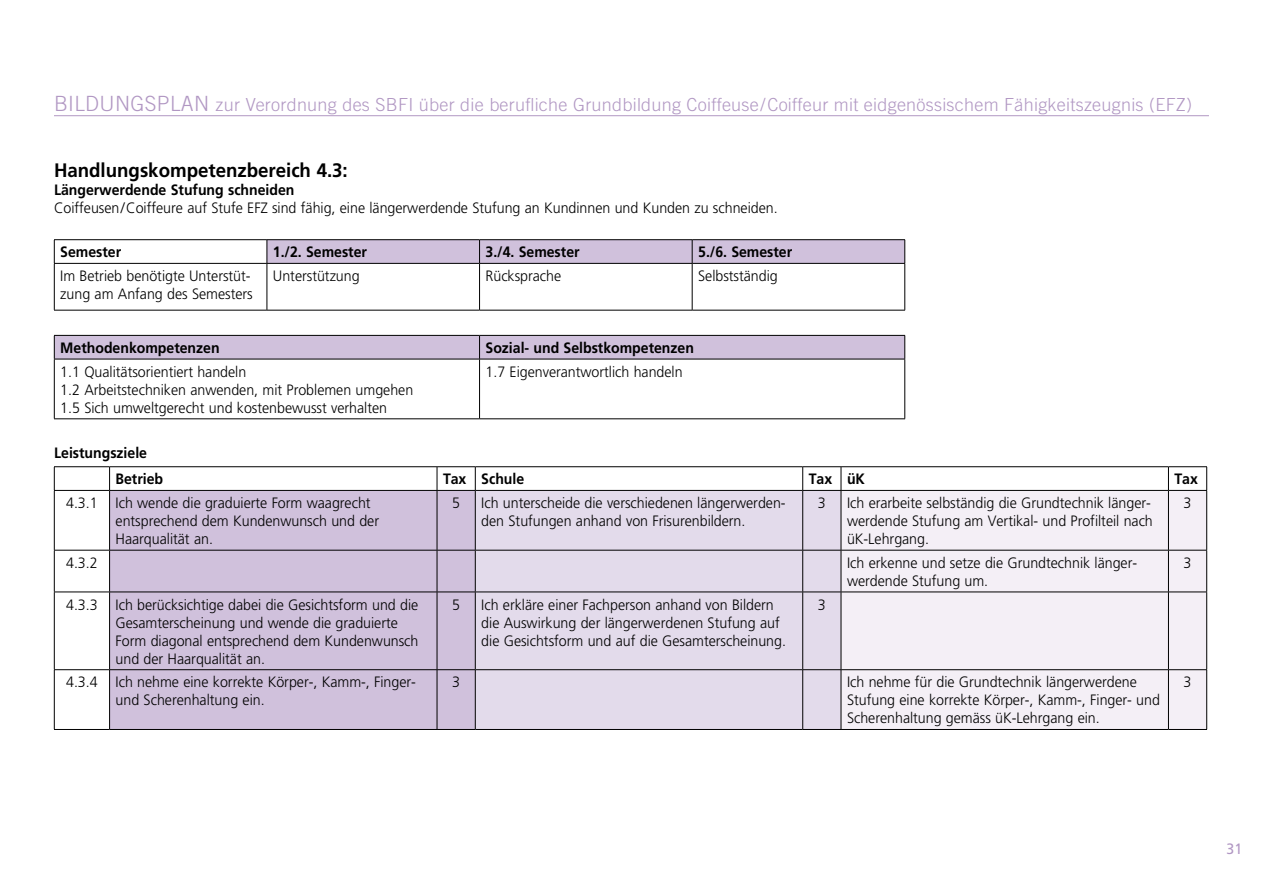
<style>
.page{position:relative;width:1263px;height:893px;background:#fff}
.page>*{position:absolute;margin:0;border:0;box-sizing:border-box;transform-origin:0 0}
.t1{font:700 19.5px "Frutiger";color:#000;scale:.96 1}
.t2{font:300 18px "Trade Gothic";letter-spacing:.015em;color:#b197c3}
.t3{font:300 15px/18px "Frutiger";color:#000;scale:.95 1}
.t4{font:700 15px/26.2px "Frutiger";color:#000;scale:.94 1}
.t5{font:15px "Frutiger";color:#b197c3;scale:.94 1}
.s1{font-size:21px}
</style>
<div class="page">
<hr style="left:54px;top:115px;width:1155px;height:1px;background:#b197c3">
<hr style="left:54px;top:359px;width:1px;height:59px;background:#000">
<hr style="left:479px;top:359px;width:1px;height:59px;background:#000">
<hr style="left:904px;top:359px;width:1px;height:59px;background:#000">
<hr style="left:54px;top:418px;width:425px;height:1px;background:#000">
<hr style="left:479px;top:418px;width:426px;height:1px;background:#000">
<hr style="left:54px;top:359px;width:425px;height:1px;background:#000">
<svg style="left:54px;top:335px;width:851px;height:24px"></svg>
<hr style="left:479px;top:359px;width:426px;height:1px;background:#000">
<hr style="left:54px;top:239px;width:213px;height:1px;background:#000">
<hr style="left:54px;top:310px;width:213px;height:1px;background:#000">
<hr style="left:267px;top:310px;width:212px;height:1px;background:#000">
<hr style="left:479px;top:310px;width:213px;height:1px;background:#000">
<hr style="left:692px;top:310px;width:213px;height:1px;background:#000">
<hr style="left:267px;top:239px;width:212px;height:1px;background:#000">
<hr style="left:479px;top:239px;width:213px;height:1px;background:#000">
<hr style="left:692px;top:239px;width:213px;height:1px;background:#000">
<svg style="left:54px;top:240px;width:851px;height:70px"></svg>
<hr style="left:692px;top:263px;width:213px;height:1px;background:#000">
<div style="left:110px;top:491px;width:365px;height:238px;background:#d0c1dc"></div>
<div style="left:476px;top:491px;width:365px;height:238px;background:#e3dbeb"></div>
<div style="left:842px;top:491px;width:364px;height:238px;background:#f4eff6"></div>
<hr style="left:54px;top:466px;width:56px;height:1px;background:#000">
<svg style="left:54px;top:467px;width:1px;height:23px"></svg>
<hr style="left:110px;top:466px;width:327px;height:1px;background:#000">
<svg style="left:109px;top:467px;width:1px;height:23px"></svg>
<hr style="left:437px;top:466px;width:38px;height:1px;background:#000">
<svg style="left:437px;top:467px;width:1px;height:23px"></svg>
<hr style="left:475px;top:466px;width:328px;height:1px;background:#000">
<svg style="left:475px;top:467px;width:1px;height:23px"></svg>
<hr style="left:803px;top:466px;width:38px;height:1px;background:#000">
<svg style="left:802px;top:467px;width:1px;height:23px"></svg>
<hr style="left:841px;top:466px;width:327px;height:1px;background:#000">
<svg style="left:841px;top:467px;width:1px;height:23px"></svg>
<hr style="left:1168px;top:466px;width:39px;height:1px;background:#000">
<svg style="left:1168px;top:467px;width:1px;height:23px"></svg>
<svg style="left:1206px;top:467px;width:1px;height:23px"></svg>
<hr style="left:54px;top:490px;width:56px;height:1px;background:#000">
<hr style="left:54px;top:491px;width:1px;height:59px;background:#000">
<hr style="left:54px;top:550px;width:56px;height:1px;background:#000">
<hr style="left:54px;top:550px;width:1px;height:42px;background:#000">
<hr style="left:54px;top:592px;width:56px;height:1px;background:#000">
<hr style="left:54px;top:592px;width:1px;height:77px;background:#000">
<hr style="left:54px;top:669px;width:56px;height:1px;background:#000">
<hr style="left:54px;top:670px;width:1px;height:59px;background:#000">
<hr style="left:54px;top:729px;width:56px;height:1px;background:#000">
<hr style="left:110px;top:490px;width:327px;height:1px;background:#000">
<hr style="left:109px;top:491px;width:1px;height:59px;background:#000">
<hr style="left:437px;top:490px;width:38px;height:1px;background:#000">
<hr style="left:437px;top:491px;width:1px;height:59px;background:#000">
<hr style="left:110px;top:550px;width:327px;height:1px;background:#000">
<hr style="left:109px;top:550px;width:1px;height:42px;background:#000">
<hr style="left:437px;top:550px;width:38px;height:1px;background:#000">
<hr style="left:437px;top:550px;width:1px;height:42px;background:#000">
<hr style="left:110px;top:592px;width:327px;height:1px;background:#000">
<hr style="left:109px;top:592px;width:1px;height:77px;background:#000">
<hr style="left:437px;top:592px;width:38px;height:1px;background:#000">
<hr style="left:437px;top:592px;width:1px;height:77px;background:#000">
<hr style="left:110px;top:669px;width:327px;height:1px;background:#000">
<hr style="left:109px;top:670px;width:1px;height:59px;background:#000">
<hr style="left:110px;top:729px;width:327px;height:1px;background:#000">
<hr style="left:437px;top:669px;width:38px;height:1px;background:#000">
<hr style="left:437px;top:670px;width:1px;height:59px;background:#000">
<hr style="left:437px;top:729px;width:38px;height:1px;background:#000">
<hr style="left:475px;top:490px;width:328px;height:1px;background:#000">
<hr style="left:475px;top:491px;width:1px;height:59px;background:#000">
<hr style="left:803px;top:490px;width:38px;height:1px;background:#000">
<hr style="left:802px;top:491px;width:1px;height:59px;background:#000">
<hr style="left:475px;top:550px;width:328px;height:1px;background:#000">
<hr style="left:475px;top:550px;width:1px;height:42px;background:#000">
<hr style="left:803px;top:550px;width:38px;height:1px;background:#000">
<hr style="left:802px;top:550px;width:1px;height:42px;background:#000">
<hr style="left:475px;top:592px;width:328px;height:1px;background:#000">
<hr style="left:475px;top:592px;width:1px;height:77px;background:#000">
<hr style="left:803px;top:592px;width:38px;height:1px;background:#000">
<hr style="left:802px;top:592px;width:1px;height:77px;background:#000">
<hr style="left:475px;top:669px;width:328px;height:1px;background:#000">
<hr style="left:475px;top:670px;width:1px;height:59px;background:#000">
<hr style="left:475px;top:729px;width:328px;height:1px;background:#000">
<hr style="left:803px;top:669px;width:38px;height:1px;background:#000">
<hr style="left:802px;top:670px;width:1px;height:59px;background:#000">
<hr style="left:803px;top:729px;width:38px;height:1px;background:#000">
<hr style="left:841px;top:490px;width:327px;height:1px;background:#000">
<hr style="left:841px;top:491px;width:1px;height:59px;background:#000">
<hr style="left:1168px;top:490px;width:39px;height:1px;background:#000">
<hr style="left:1168px;top:491px;width:1px;height:59px;background:#000">
<hr style="left:1206px;top:491px;width:1px;height:59px;background:#000">
<hr style="left:841px;top:550px;width:327px;height:1px;background:#000">
<hr style="left:841px;top:550px;width:1px;height:42px;background:#000">
<hr style="left:1168px;top:550px;width:39px;height:1px;background:#000">
<hr style="left:1168px;top:550px;width:1px;height:42px;background:#000">
<hr style="left:1206px;top:550px;width:1px;height:42px;background:#000">
<hr style="left:841px;top:592px;width:327px;height:1px;background:#000">
<hr style="left:841px;top:592px;width:1px;height:77px;background:#000">
<hr style="left:1168px;top:592px;width:39px;height:1px;background:#000">
<hr style="left:1168px;top:592px;width:1px;height:77px;background:#000">
<hr style="left:1206px;top:592px;width:1px;height:77px;background:#000">
<hr style="left:841px;top:669px;width:327px;height:1px;background:#000">
<hr style="left:841px;top:670px;width:1px;height:59px;background:#000">
<hr style="left:841px;top:729px;width:327px;height:1px;background:#000">
<hr style="left:1168px;top:669px;width:39px;height:1px;background:#000">
<hr style="left:1168px;top:670px;width:1px;height:59px;background:#000">
<hr style="left:1206px;top:670px;width:1px;height:59px;background:#000">
<hr style="left:1168px;top:729px;width:39px;height:1px;background:#000">
<p class="t2" style="left:54px;top:94px;width:1140px"><span class="s1">Bildungsplan</span> zur Verordnung des SBFI über die berufliche Grundbildung Coiffeuse/Coiffeur mit eidgenössischem Fähigkeitszeugnis (EFZ)</p>
<h1 class="t1" style="left:54px;top:159px;width:308px">Handlungskompetenzbereich 4.3:</h1>
<p class="t4" style="left:54px;top:176px;width:257px">Längerwerdende Stufung schneiden</p>
<p class="t3" style="left:54px;top:199px;width:763px">Coiffeusen/Coiffeure auf Stufe EFZ sind fähig, eine längerwerdende Stufung an Kundinnen und Kunden zu schneiden.</p>
<p class="t4" style="left:60px;top:239px;width:66px">Semester</p>
<p class="t4" style="left:273px;top:239px;width:102px">1./2. Semester</p>
<p class="t4" style="left:485px;top:239px;width:102px">3./4. Semester</p>
<p class="t4" style="left:698px;top:239px;width:102px">5./6. Semester</p>
<p class="t3" style="left:60px;top:267px;width:204px">Im Betrieb benötigte Unterstüt&shy;zung am Anfang des Semesters</p>
<p class="t3" style="left:273px;top:267px;width:93px">Unterstützung</p>
<p class="t3" style="left:485px;top:267px;width:81px">Rücksprache</p>
<p class="t3" style="left:698px;top:267px;width:85px">Selbstständig</p>
<p class="t4" style="left:60px;top:335px;width:171px">Methodenkompetenzen</p>
<p class="t4" style="left:485px;top:335px;width:223px">Sozial- und Selbstkompetenzen</p>
<p class="t3" style="left:60px;top:363px;width:373px">1.1 Qualitätsorientiert handeln<br>1.2 Arbeitstechniken anwenden, mit Problemen umgehen<br>1.5 Sich umweltgerecht und kostenbewusst verhalten</p>
<p class="t3" style="left:485px;top:363px;width:209px">1.7 Eigenverantwortlich handeln</p>
<p class="t4" style="left:116px;top:440px;width:52px;text-indent:-61px">Leistungsziele<br>Betrieb</p>
<p class="t4" style="left:443px;top:466px;width:88px">Tax Schule</p>
<p class="t4" style="left:809px;top:466px;width:61px">Tax üK</p>
<p class="t4" style="left:1174px;top:466px;width:26px">Tax</p>
<p class="t3" style="left:116px;top:494px;width:279px;text-indent:-49px">4.3.1 Ich wende die graduierte Form waagrecht entsprechend dem Kundenwunsch und der<br>Haarqualität an.</p>
<p class="t3" style="left:452px;top:494px;width:10px">5</p>
<p class="t3" style="left:481px;top:494px;width:322px">Ich unterscheide die verschiedenen längerwerden&shy;den Stufungen anhand von Frisurenbildern.</p>
<p class="t3" style="left:818px;top:494px;width:10px">3</p>
<p class="t3" style="left:847px;top:494px;width:323px">Ich erarbeite selbständig die Grundtechnik länger&shy;werdende Stufung am Vertikal- und Profilteil nach üK-Lehrgang.</p>
<p class="t3" style="left:1183px;top:494px;width:10px">3</p>
<p class="t3" style="left:66px;top:554px;width:35px">4.3.2</p>
<p class="t3" style="left:847px;top:554px;width:307px">Ich erkenne und setze die Grundtechnik länger&shy;werdende Stufung um.</p>
<p class="t3" style="left:1183px;top:554px;width:10px">3</p>
<p class="t3" style="left:116px;top:595px;width:320px;text-indent:-49px">4.3.3 Ich berücksichtige dabei die Gesichtsform und die Gesamterscheinung und wende die graduierte Form diagonal entsprechend dem Kundenwunsch und der Haarqualität an.</p>
<p class="t3" style="left:452px;top:595px;width:10px">5</p>
<p class="t3" style="left:481px;top:595px;width:322px">Ich erkläre einer Fachperson anhand von Bildern die Auswirkung der längerwerdenen Stufung auf die Gesichtsform und auf die Gesamterscheinung.</p>
<p class="t3" style="left:818px;top:595px;width:10px">3</p>
<p class="t3" style="left:116px;top:673px;width:318px;text-indent:-49px">4.3.4 Ich nehme eine korrekte Körper-, Kamm-, Finger&shy;und Scherenhaltung ein.</p>
<p class="t3" style="left:452px;top:673px;width:10px">3</p>
<p class="t3" style="left:847px;top:673px;width:331px">Ich nehme für die Grundtechnik längerwerdene<br>Stufung eine korrekte Körper-, Kamm-, Finger- und<br>Scherenhaltung gemäss üK-Lehrgang ein.</p>
<p class="t3" style="left:1183px;top:673px;width:10px">3</p>
<p class="t5" style="left:1226px;top:840px;width:18px">31</p>
</div>
